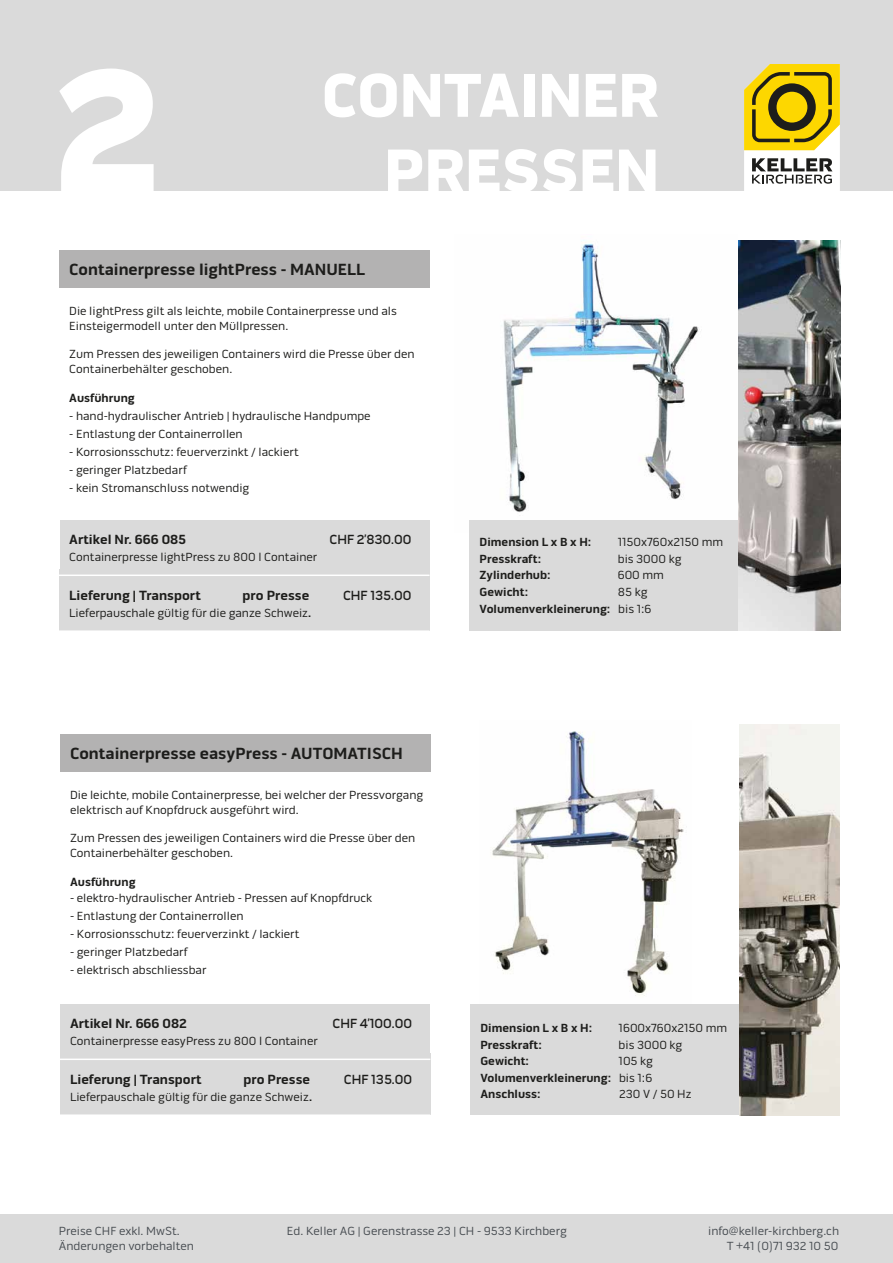
<style>
.page{position:relative;width:893px;height:1263px;background:#fff}
.page>*{position:absolute;margin:0;border:0;box-sizing:border-box;transform-origin:0 0}
.t1{font:900 180px "Pill Gothic 900 mg";color:#fff;scale:.85 1}
.t2{font:900 63px/75.6px "Pill Gothic 900 mg";color:#fff;text-align:right;scale:.85 1}
.t3{font:700 16.5px "Pill Gothic 600 mg";color:#1d1d1b}
.t4{font:700 13.65px "Pill Gothic 600 mg";color:#1d1d1b}
.t5{font:500 13.5px "Pill Gothic 900 mg";color:#1d1d1b;scale:.85 1}
.t6{font:700 13.5px "Pill Gothic 600 mg";color:#1d1d1b}
.t7{font:12px/14.4px "Pill Gothic 600 mg";color:#1d1d1b}
.t8{font:700 12px/16.5px "Pill Gothic 600 mg";color:#1d1d1b}
.t9{font:12px "Pill Gothic 600 mg";color:#484d52}
.s1{font-weight:700}
.s2{font-weight:400}
</style>
<div class="page">
<img style="left:739px;top:241px;width:102px;height:390px">
<img style="left:492px;top:731px;width:192px;height:265px">
<img style="left:739px;top:725px;width:101px;height:390px">
<div style="left:59px;top:250px;width:370px;height:38px;background:#b3b2b2"></div>
<div style="left:0;top:1214px;width:893px;height:49px;background:#dadada"></div>
<div style="left:0;top:0;width:893px;height:190px;background:#dadada"></div>
<svg style="left:744px;top:64px;width:96px;height:126px;background:#c9b751"></svg>
<div style="left:59px;top:570px;width:371px;height:61px;background:#dadada"></div>
<div style="left:60px;top:520px;width:370px;height:55px;background:#dadada"></div>
<hr style="left:59px;top:630px;width:371px;height:2px;background:#fff">
<hr style="left:59px;top:574px;width:371px;height:2px;background:#fff">
<img style="left:503px;top:240px;width:196px;height:273px">
<div style="left:469px;top:520px;width:269px;height:111px;background:#dadada"></div>
<div style="left:60px;top:734px;width:370px;height:38px;background:#b3b2b2"></div>
<div style="left:60px;top:1054px;width:370px;height:61px;background:#dadada"></div>
<div style="left:60px;top:1004px;width:370px;height:55px;background:#dadada"></div>
<hr style="left:60px;top:1114px;width:370px;height:2px;background:#fff">
<hr style="left:60px;top:1058px;width:370px;height:2px;background:#fff">
<div style="left:470px;top:1004px;width:269px;height:111px;background:#dadada"></div>
<h1 class="t1" style="left:54px;top:18px;width:125px">2</h1>
<h2 class="t2" style="left:322px;top:59px;width:399px">CONTAINER<br>PRESSEN</h2>
<h3 class="t3" style="left:69px;top:259px;width:297px">Containerpresse lightPress - MANUELL</h3>
<p class="t7" style="left:69px;top:304px;width:329px">Die lightPress gilt als leichte, mobile Containerpresse und als<br>Einsteigermodell unter den Müllpressen.</p>
<p class="t7" style="left:69px;top:347px;width:347px">Zum Pressen des jeweiligen Containers wird die Presse über den<br>Containerbehälter geschoben.</p>
<p class="t8" style="left:69px;top:389px;width:67px">Ausführung</p>
<p class="t7" style="left:69px;top:408px;width:303px">- hand-hydraulischer Antrieb | hydraulische Handpumpe</p>
<p class="t7" style="left:69px;top:426px;width:175px">- Entlastung der Containerrollen</p>
<p class="t7" style="left:69px;top:444px;width:231px">- Korrosionsschutz: feuerverzinkt / lackiert</p>
<p class="t7" style="left:69px;top:462px;width:119px">- geringer Platzbedarf</p>
<p class="t7" style="left:69px;top:480px;width:182px">- kein Stromanschluss notwendig</p>
<p class="t6" style="left:69px;top:532px;width:118px">Artikel Nr. 666 085</p>
<p class="t7" style="left:69px;top:550px;width:250px">Containerpresse lightPress zu 800 l Container</p>
<p class="t4" style="left:69px;top:587px;width:133px">Lieferung | Transport</p>
<p class="t4" style="left:243px;top:587px;width:68px">pro Presse</p>
<p class="t7" style="left:69px;top:605px;width:243px">Lieferpauschale gültig für die ganze Schweiz<span class="s1">.</span></p>
<p class="t5" style="left:329px;top:532px;width:98px">CHF 2’830.00</p>
<p class="t5" style="left:343px;top:587px;width:82px">CHF 135.00</p>
<h3 class="t3" style="left:70px;top:743px;width:334px">Containerpresse easyPress - AUTOMATISCH</h3>
<p class="t7" style="left:70px;top:788px;width:355px">Die leichte, mobile Containerpresse, bei welcher der Pressvorgang elektrisch auf Knopfdruck ausgeführt wird.</p>
<p class="t7" style="left:70px;top:831px;width:347px">Zum Pressen des jeweiligen Containers wird die Presse über den<br>Containerbehälter geschoben.</p>
<p class="t8" style="left:70px;top:873px;width:67px">Ausführung</p>
<p class="t7" style="left:70px;top:891px;width:304px">- elektro-hydraulischer Antrieb - Pressen auf Knopfdruck</p>
<p class="t7" style="left:70px;top:909px;width:175px">- Entlastung der Containerrollen</p>
<p class="t7" style="left:70px;top:927px;width:231px">- Korrosionsschutz: feuerverzinkt / lackiert</p>
<p class="t7" style="left:70px;top:945px;width:119px">- geringer Platzbedarf</p>
<p class="t7" style="left:70px;top:963px;width:138px">- elektrisch abschliessbar</p>
<p class="t6" style="left:70px;top:1016px;width:118px">Artikel Nr. 666 082</p>
<p class="t7" style="left:70px;top:1034px;width:249px">Containerpresse easyPress zu 800 l Container</p>
<p class="t4" style="left:70px;top:1071px;width:133px">Lieferung | Transport</p>
<p class="t4" style="left:243px;top:1071px;width:68px">pro Presse</p>
<p class="t7" style="left:70px;top:1089px;width:243px">Lieferpauschale gültig für die ganze Schweiz<span class="s1">.</span></p>
<p class="t5" style="left:333px;top:1016px;width:95px">CHF 4’100.00</p>
<p class="t5" style="left:344px;top:1071px;width:82px">CHF 135.00</p>
<p class="t8" style="left:480px;top:534px;width:113px">Dimension L x B x H:</p>
<p class="t7" style="left:618px;top:535px;width:107px">1150x760x2150 mm</p>
<p class="t8" style="left:480px;top:551px;width:63px">Presskraft:</p>
<p class="t7" style="left:618px;top:552px;width:65px">bis 3000 kg</p>
<p class="t8" style="left:480px;top:567px;width:73px">Zylinderhub:</p>
<p class="t7" style="left:618px;top:568px;width:48px">600 mm</p>
<p class="t8" style="left:480px;top:584px;width:50px">Gewicht:</p>
<p class="t8" style="left:480px;top:584px;width:173px;text-indent:138px"><span class="s2">85 kg<br></span>Volumenverkleinerung: <span class="s2">bis 1:6</span></p>
<p class="t8" style="left:480px;top:1020px;width:113px">Dimension L x B x H:</p>
<p class="t7" style="left:619px;top:1021px;width:110px">1600x760x2150 mm</p>
<p class="t8" style="left:480px;top:1036px;width:63px">Presskraft:</p>
<p class="t7" style="left:619px;top:1037px;width:65px">bis 3000 kg</p>
<p class="t8" style="left:480px;top:1053px;width:50px">Gewicht:</p>
<p class="t8" style="left:480px;top:1053px;width:174px;text-align:justify;text-indent:138px"><span class="s2">105 kg </span>Volumenverkleinerung: <span class="s2">bis 1:6<br></span>Anschluss:</p>
<p class="t7" style="left:619px;top:1087px;width:74px">230 V / 50 Hz</p>
<p class="t9" style="left:59px;top:1224px;width:122px">Preise CHF exkl. MwSt.</p>
<p class="t9" style="left:287px;top:1224px;width:281px">Ed. Keller AG | Gerenstrasse 23 | CH - 9533 Kirchberg</p>
<p class="t9" style="left:708px;top:1224px;width:132px">info@keller-kirchberg.ch</p>
<p class="t9" style="left:59px;top:1239px;width:137px">Änderungen vorbehalten</p>
<p class="t9" style="left:727px;top:1239px;width:113px">T +41 (0)71 932 10 50</p>
</div>
